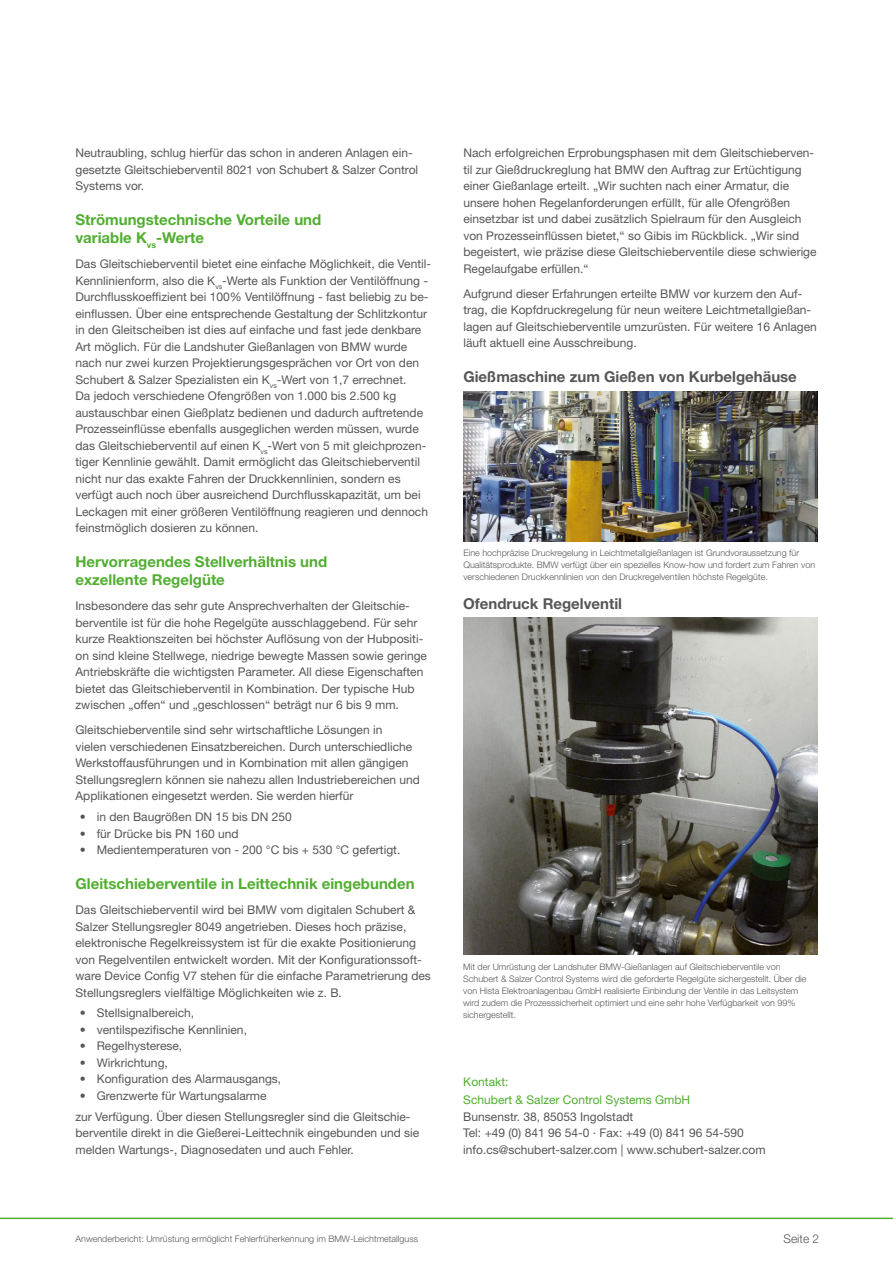
<style>
.page{position:relative;width:893px;height:1263px;background:#fff}
.page>*{position:absolute;margin:0;border:0;box-sizing:border-box;transform-origin:0 0}
.t1{font:700 15px/18px "Helvetica Neue LT Std";color:#51ae30}
.t2{font:700 15px "Helvetica Neue LT Std";color:#565656}
.t3{font:12px/16.5px "Helvetica Neue LT Std";color:#565656}
.t4{font:12px/18px "Helvetica Neue LT Std";color:#51ae30}
.t5{font:300 12px "Helvetica Neue LT Std";color:#565656}
.t6{font:300 9px/12px "Helvetica Neue LT Std";color:#565656}
</style>
<div class="page">
<hr style="left:0;top:1217px;width:893px;height:2px;background:#51ae30">
<img style="left:463px;top:617px;width:354px;height:337px">
<img style="left:463px;top:391px;width:354px;height:150px">
<p class="t3" style="left:76px;top:145px;width:344px">Neutraubling, schlug hierfür das schon in anderen Anlagen ein&shy;gesetzte Gleitschieberventil 8021 von Schubert &amp; Salzer Control<br>Systems vor.</p>
<p class="t1" style="left:76px;top:211px;width:247px">Strömungstechnische Vorteile und variable K<sub>vs</sub>-Werte</p>
<p class="t3" style="left:76px;top:256px;width:357px">Das Gleitschieberventil bietet eine einfache Möglichkeit, die Ventil-Kennlinienform, also die K<sub>vs</sub>-Werte als Funktion der Ventilöffnung - Durchflusskoeffizient bei 100% Ventilöffnung - fast beliebig zu be&shy;einflussen. Über eine entsprechende Gestaltung der Schlitzkontur in den Gleitscheiben ist dies auf einfache und fast jede denkbare Art möglich. Für die Landshuter Gießanlagen von BMW wurde nach nur zwei kurzen Projektierungsgesprächen vor Ort von den Schubert &amp; Salzer Spezialisten ein K<sub>vs</sub>-Wert von 1,7 errechnet.<br>Da jedoch verschiedene Ofengrößen von 1.000 bis 2.500 kg austauschbar einen Gießplatz bedienen und dadurch auftretende Prozesseinflüsse ebenfalls ausgeglichen werden müssen, wurde das Gleitschieberventil auf einen K<sub>vs</sub>-Wert von 5 mit gleichprozen&shy;tiger Kennlinie gewählt. Damit ermöglicht das Gleitschieberventil nicht nur das exakte Fahren der Druckkennlinien, sondern es verfügt auch noch über ausreichend Durchflusskapazität, um bei Leckagen mit einer größeren Ventilöffnung reagieren und dennoch feinstmöglich dosieren zu können.</p>
<p class="t1" style="left:76px;top:553px;width:253px">Hervorragendes Stellverhältnis und exzellente Regelgüte</p>
<p class="t3" style="left:76px;top:598px;width:353px">Insbesondere das sehr gute Ansprechverhalten der Gleitschie&shy;berventile ist für die hohe Regelgüte ausschlaggebend. Für sehr kurze Reaktionszeiten bei höchster Auflösung von der Hubpositi&shy;on sind kleine Stellwege, niedrige bewegte Massen sowie geringe Antriebskräfte die wichtigsten Parameter. All diese Eigenschaften bietet das Gleitschieberventil in Kombination. Der typische Hub zwischen „offen“ und „geschlossen“ beträgt nur 6 bis 9 mm.</p>
<p class="t3" style="left:76px;top:722px;width:346px">Gleitschieberventile sind sehr wirtschaftliche Lösungen in<br>vielen verschiedenen Einsatzbereichen. Durch unterschiedliche Werkstoffausführungen und in Kombination mit allen gängigen Stellungsreglern können sie nahezu allen Industriebereichen und Applikationen eingesetzt werden. Sie werden hierfür</p>
<p class="t3" style="left:80px;top:808px;width:213px">• in den Baugrößen DN 15 bis DN 250</p>
<p class="t3" style="left:80px;top:825px;width:160px">• für Drücke bis PN 160 und</p>
<p class="t3" style="left:80px;top:841px;width:322px">• Medientemperaturen von - 200 °C bis + 530 °C gefertigt.</p>
<p class="t1" style="left:76px;top:874px;width:341px">Gleitschieberventile in Leittechnik eingebunden</p>
<p class="t3" style="left:76px;top:901px;width:357px">Das Gleitschieberventil wird bei BMW vom digitalen Schubert &amp; Salzer Stellungsregler 8049 angetrieben. Dieses hoch präzise, elektronische Regelkreissystem ist für die exakte Positionierung von Regelventilen entwickelt worden. Mit der Konfigurationssoft&shy;ware Device Config V7 stehen für die einfache Parametrierung des Stellungsreglers vielfältige Möglichkeiten wie z. B.</p>
<p class="t3" style="left:80px;top:1005px;width:116px">• Stellsignalbereich,</p>
<p class="t3" style="left:80px;top:1021px;width:169px">• ventilspezifische Kennlinien,</p>
<p class="t3" style="left:80px;top:1038px;width:104px">• Regelhysterese,</p>
<p class="t3" style="left:80px;top:1054px;width:90px">• Wirkrichtung,</p>
<p class="t3" style="left:80px;top:1071px;width:203px">• Konfiguration des Alarmausgangs,</p>
<p class="t3" style="left:75px;top:1085px;width:337px;line-height:20.7px;text-indent:4px">• Grenzwerte für Wartungsalarme<br>zur Verfügung. Über diesen Stellungsregler sind die Gleitschie-</p>
<p class="t3" style="left:75px;top:1124px;width:345px">berventile direkt in die Gießerei-Leittechnik eingebunden und sie melden Wartungs-, Diagnosedaten und auch Fehler.</p>
<p class="t3" style="left:463px;top:145px;width:355px">Nach erfolgreichen Erprobungsphasen mit dem Gleitschieberven&shy;til zur Gießdruckreglung hat BMW den Auftrag zur Ertüchtigung einer Gießanlage erteilt. „Wir suchten nach einer Armatur, die unsere hohen Regelanforderungen erfüllt, für alle Ofengrößen einsetzbar ist und dabei zusätzlich Spielraum für den Ausgleich von Prozesseinflüssen bietet,“ so Gibis im Rückblick. „Wir sind begeistert, wie präzise diese Gleitschieberventile diese schwierige Regelaufgabe erfüllen.“</p>
<p class="t3" style="left:463px;top:285px;width:355px">Aufgrund dieser Erfahrungen erteilte BMW vor kurzem den Auf&shy;trag, die Kopfdruckregelung für neun weitere Leichtmetallgießan&shy;lagen auf Gleitschieberventile umzurüsten. Für weitere 16 Anlagen läuft aktuell eine Ausschreibung.</p>
<p class="t2" style="left:463px;top:368px;width:335px">Gießmaschine zum Gießen von Kurbelgehäuse</p>
<p class="t6" style="left:463px;top:547px;width:353px">Eine hochpräzise Druckregelung in Leichtmetallgießanlagen ist Grundvoraussetzung für<br>Qualitätsprodukte. BMW verfügt über ein spezielles Know-how und fordert zum Fahren von verschiedenen Druckkennlinien von den Druckregelventilen höchste Regelgüte.</p>
<p class="t2" style="left:463px;top:594px;width:160px">Ofendruck Regelventil</p>
<p class="t6" style="left:463px;top:960px;width:345px">Mit der Umrüstung der Landshuter BMW-Gießanlagen auf Gleitschieberventile von Schubert &amp; Salzer Control Systems wird die geforderte Regelgüte sichergestellt. Über die von Hista Elektroanlagenbau GmbH realisierte Einbindung der Ventile in das Leitsystem wird zudem die Prozesssicherheit optimiert und eine sehr hohe Verfügbarkeit von 99% sichergestellt.</p>
<p class="t4" style="left:463px;top:1073px;width:228px">Kontakt:<br>Schubert &amp; Salzer Control Systems GmbH</p>
<p class="t3" style="left:463px;top:1108px;width:304px">Bunsenstr. 38, 85053 Ingolstadt<br>Tel: +49 (0) 841 96 54-0 · Fax: +49 (0) 841 96 54-590 info.cs@schubert-salzer.com | www.schubert-salzer.com</p>
<p class="t6" style="left:76px;top:1232px;width:344px">Anwenderbericht: Umrüstung ermöglicht Fehlerfrüherkennung im BMW-Leichtmetallguss</p>
<p class="t5" style="left:783px;top:1231px;width:37px">Seite 2</p>
</div>
